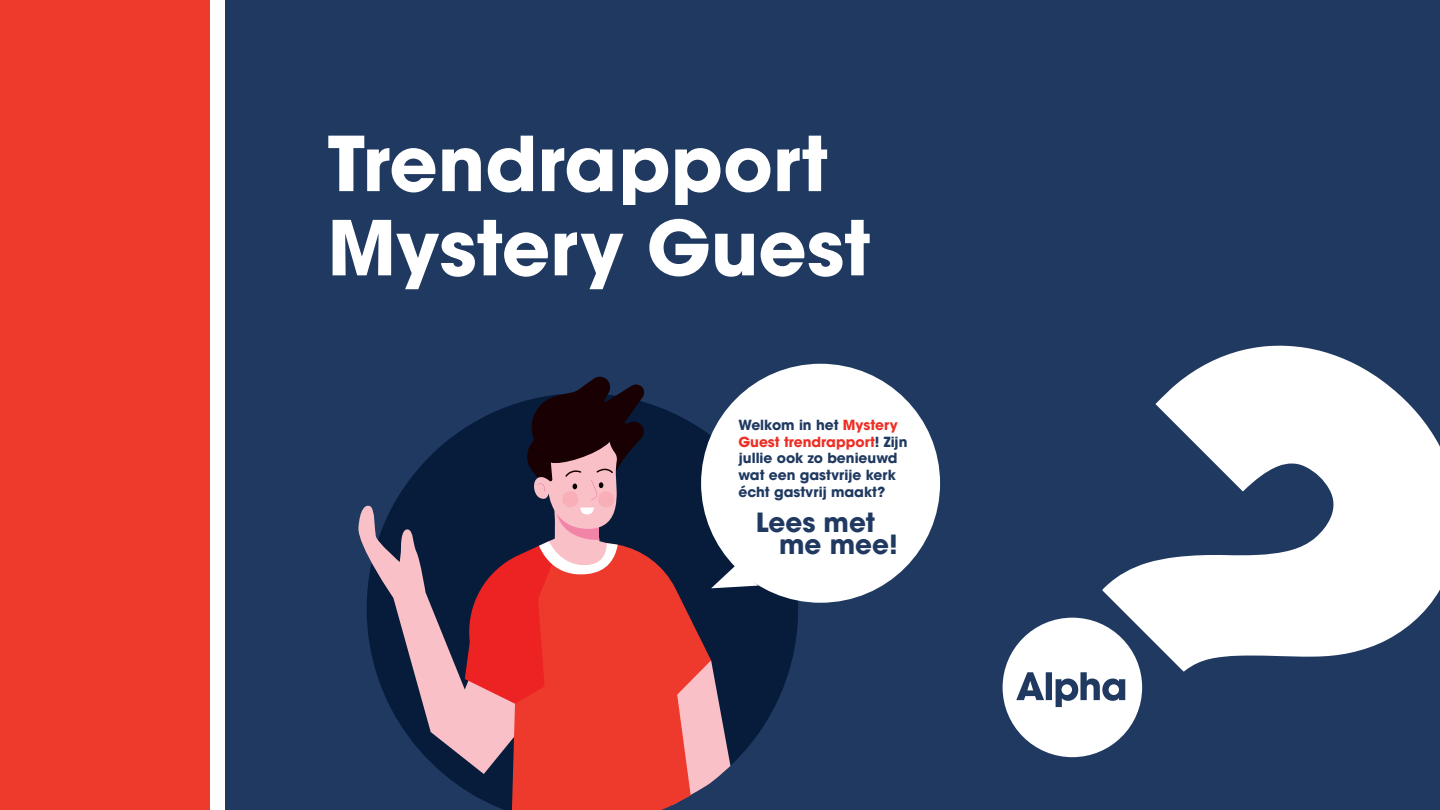
<style>
.page{position:relative;width:1440px;height:810px;background:#fff}
.page>*{position:absolute;margin:0;border:0;box-sizing:border-box;transform-origin:0 0}
.t1{font:700 75px/84.2px "ITC Avant Garde Pro";color:#fff}
.t2{font:700 26.25px/22px "ITC Avant Garde Pro";color:#1f3961}
.t3{font:700 13.88px/16.6px "ITC Avant Garde Pro";color:#1f3961}
.s1{color:#ec2f25}
</style>
<div class="page">
<div style="left:225px;top:0;width:1215px;height:810px;background:#1f3961"></div>
<svg style="left:394px;top:393px;width:404px;height:417px;fill:#071c3b"></svg>
<svg style="left:711px;top:660px;width:19px;height:145px"></svg>
<svg style="left:358px;top:504px;width:154px;height:270px"></svg>
<svg style="left:512px;top:543px;width:199px;height:267px;background:#d0443f"></svg>
<svg style="left:465px;top:376px;width:180px;height:328px;background:#873942"></svg>
<div style="left:562px;top:491px;width:16px;height:16px;background:#f8afb8;border-radius:50%"></div>
<div style="left:598px;top:491px;width:16px;height:16px;background:#f8afb8;border-radius:50%"></div>
<div style="left:701px;top:364px;width:239px;height:239px;background:#fff;border-radius:50%"></div>
<svg style="left:711px;top:565px;width:47px;height:23px"></svg>
<svg style="left:1102px;top:346px;width:338px;height:326px;fill:#fff"></svg>
<svg style="left:1003px;top:618px;width:139px;height:139px"></svg>
<div style="left:0;top:0;width:210px;height:810px;background:#ee3a2d"></div>
<h1 class="t1" style="left:328px;top:121px;width:544px">Trendrapport<br>Mystery Guest</h1>
<p class="t3" style="left:738px;top:417px;width:171px">Welkom in het <span class="s1">Mystery<br>Guest trendrapport</span>! Zijn jullie ook zo benieuwd wat een gastvrije kerk écht gastvrij maakt?</p>
<h2 class="t2" style="left:779px;top:511px;width:120px;text-indent:-23px">Lees met me mee!</h2>
</div>
